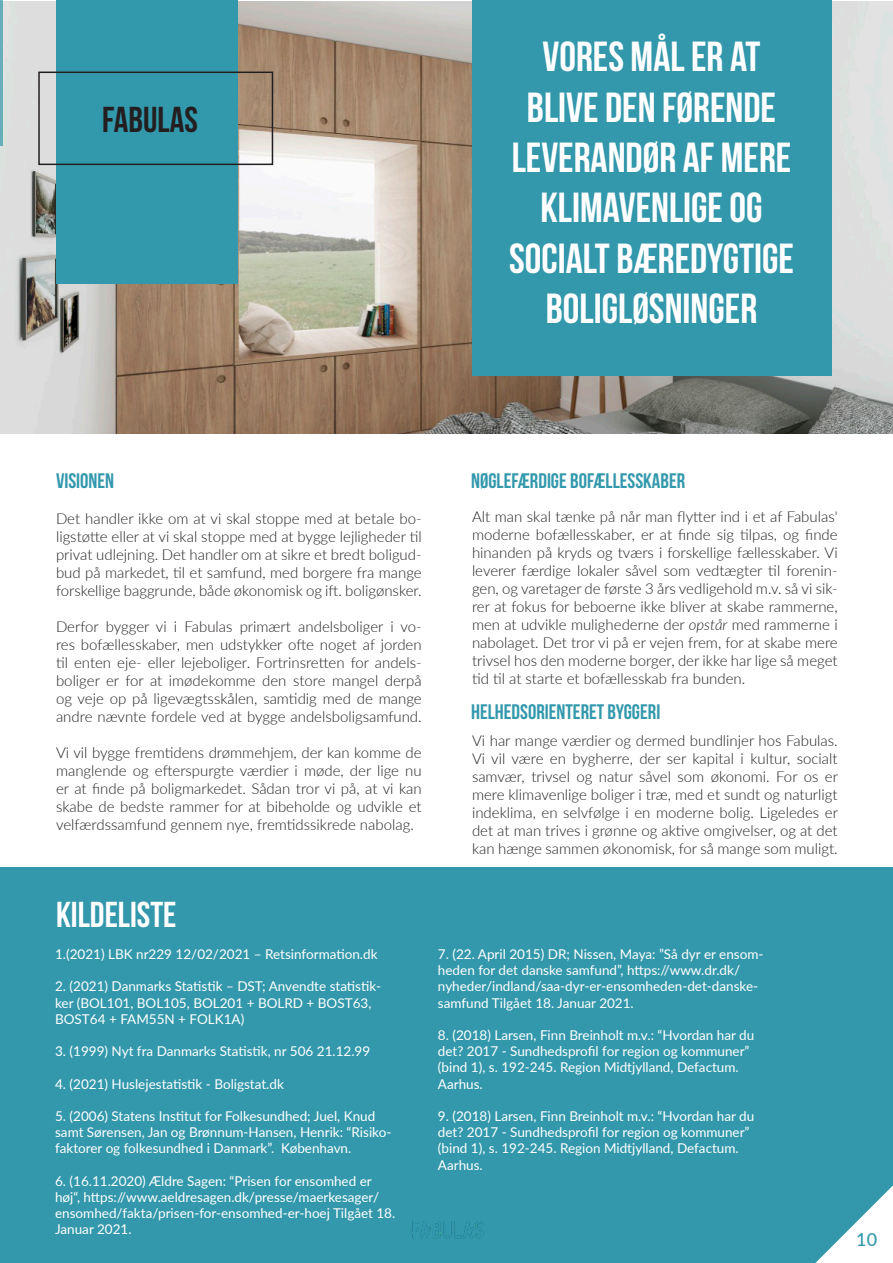
<style>
.page{position:relative;width:893px;height:1263px;background:#fff}
.page>*{position:absolute;margin:0;border:0;box-sizing:border-box;transform-origin:0 0}
.t1{font:42px/50.4px "Bebas Neue";color:#fff;text-align:center}
.t2{font:36px "Bebas Neue";color:#fff}
.t3{font:36px "Bebas Neue";color:#231f20}
.t4{font:21px "Bebas Neue";color:#3298ac}
.t5{font:500 18px "Lato";color:#3398ac}
.t6{font:300 15px/18px "Lato";color:#231f20;text-align:justify}
.t7{font:13.5px/16.2px "Lato";color:#fff}
.s1{font-style:italic}
</style>
<div class="page">
<img style="left:0;top:2px;width:892px;height:432px">
<div style="left:472px;top:0;width:359px;height:375px;background:#3398ac"></div>
<div style="left:0;top:867px;width:893px;height:396px;background:#3398ac"></div>
<div style="left:56px;top:0;width:181px;height:283px;background:#3298ac"></div>
<div style="left:38px;top:72px;width:235px;height:93px;border:2px solid #231f20"></div>
<img style="left:411px;top:1221px;width:73px;height:18px">
<svg style="left:815px;top:1185px;width:78px;height:78px"></svg>
<hr style="left:0;top:0;width:2px;height:146px;background:#3398ac">
<p class="t3" style="left:102px;top:100px;width:97px">FABULAS</p>
<p class="t1" style="left:509px;top:31px;width:286px">VORES MÅL ER AT<br>BLIVE DEN FØRENDE<br>LEVERANDØR AF MERE<br>KLIMAVENLIGE OG<br>SOCIALT BÆREDYGTIGE<br>BOLIGLØSNINGER</p>
<p class="t4" style="left:56px;top:469px;width:60px">VISIONEN</p>
<p class="t4" style="left:471px;top:469px;width:216px">NØGLEFÆRDIGE BOFÆLLESSKABER</p>
<p class="t6" style="left:56px;top:509px;width:367px">Det handler ikke om at vi skal stoppe med at betale bo&shy;ligstøtte eller at vi skal stoppe med at bygge lejligheder til privat udlejning. Det handler om at sikre et bredt boligud&shy;bud på markedet, til et samfund, med borgere fra mange forskellige baggrunde, både økonomisk og ift. boligønsker.</p>
<p class="t6" style="left:56px;top:617px;width:367px">Derfor bygger vi i Fabulas primært andelsboliger i vo&shy;res bofællesskaber, men udstykker ofte noget af jorden til enten eje- eller lejeboliger. Fortrinsretten for andels&shy;boliger er for at imødekomme den store mangel derpå og veje op på ligevægtsskålen, samtidig med de mange andre nævnte fordele ved at bygge andelsboligsamfund.</p>
<p class="t6" style="left:56px;top:743px;width:367px">Vi vil bygge fremtidens drømmehjem, der kan komme de manglende og efterspurgte værdier i møde, der lige nu er at finde på boligmarkedet. Sådan tror vi på, at vi kan skabe de bedste rammer for at bibeholde og udvikle et velfærdssamfund gennem nye, fremtidssikrede nabolag.</p>
<p class="t6" style="left:472px;top:507px;width:367px">Alt man skal tænke på når man flytter ind i et af Fabulas' moderne bofællesskaber, er at finde sig tilpas, og finde hinanden på kryds og tværs i forskellige fællesskaber. Vi leverer færdige lokaler såvel som vedtægter til forenin&shy;gen, og varetager de første 3 års vedligehold m.v. så vi sik&shy;rer at fokus for beboerne ikke bliver at skabe rammerne, men at udvikle mulighederne der <span class="s1">opstår</span> med rammerne i nabolaget. Det tror vi på er vejen frem, for at skabe mere trivsel hos den moderne borger, der ikke har lige så meget tid til at starte et bofællesskab fra bunden.</p>
<p class="t4" style="left:471px;top:700px;width:191px">HELHEDSORIENTERET BYGGERI</p>
<p class="t6" style="left:472px;top:731px;width:367px">Vi har mange værdier og dermed bundlinjer hos Fabulas.<br>Vi vil være en bygherre, der ser kapital i kultur, socialt samvær, trivsel og natur såvel som økonomi. For os er mere klimavenlige boliger i træ, med et sundt og naturligt indeklima, en selvfølge i en moderne bolig. Ligeledes er det at man trives i grønne og aktive omgivelser, og at det kan hænge sammen økonomisk, for så mange som muligt.</p>
<p class="t2" style="left:56px;top:894px;width:122px">KILDELISTE</p>
<p class="t7" style="left:55px;top:945px;width:324px">1.(2021) LBK nr229 12/02/2021 – Retsinformation.dk</p>
<p class="t7" style="left:55px;top:978px;width:327px">2. (2021) Danmarks Statistik – DST; Anvendte statistik&shy;ker (BOL101, BOL105, BOL201 + BOLRD + BOST63,<br>BOST64 + FAM55N + FOLK1A)</p>
<p class="t7" style="left:55px;top:1042px;width:317px">3. (1999) Nyt fra Danmarks Statistik, nr 506 21.12.99</p>
<p class="t7" style="left:55px;top:1075px;width:230px">4. (2021) Huslejestatistik - Boligstat.dk</p>
<p class="t7" style="left:55px;top:1107px;width:338px">5. (2006) Statens Institut for Folkesundhed; Juel, Knud samt Sørensen, Jan og Brønnum-Hansen, Henrik: “Risiko&shy;faktorer og folkesundhed i Danmark”. København.</p>
<p class="t7" style="left:55px;top:1172px;width:342px">6. (16.11.2020) Ældre Sagen: “Prisen for ensomhed er høj“, https://www.aeldresagen.dk/presse/maerkesager/ ensomhed/fakta/prisen-for-ensomhed-er-hoej Tilgået 18.<br>Januar 2021.</p>
<p class="t7" style="left:438px;top:945px;width:327px">7. (22. April 2015) DR; Nissen, Maya: ”Så dyr er ensom&shy;heden for det danske samfund”, https://www.dr.dk/ nyheder/indland/saa-dyr-er-ensomheden-det-danske&shy;samfund Tilgået 18. Januar 2021.</p>
<p class="t7" style="left:438px;top:1026px;width:318px">8. (2018) Larsen, Finn Breinholt m.v.: “Hvordan har du det? 2017 - Sundhedsprofil for region og kommuner” (bind 1), s. 192-245. Region Midtjylland, Defactum.<br>Aarhus.</p>
<p class="t7" style="left:438px;top:1107px;width:318px">9. (2018) Larsen, Finn Breinholt m.v.: “Hvordan har du det? 2017 - Sundhedsprofil for region og kommuner” (bind 1), s. 192-245. Region Midtjylland, Defactum.<br>Aarhus.</p>
<p class="t5" style="left:856px;top:1227px;width:22px">10</p>
</div>
